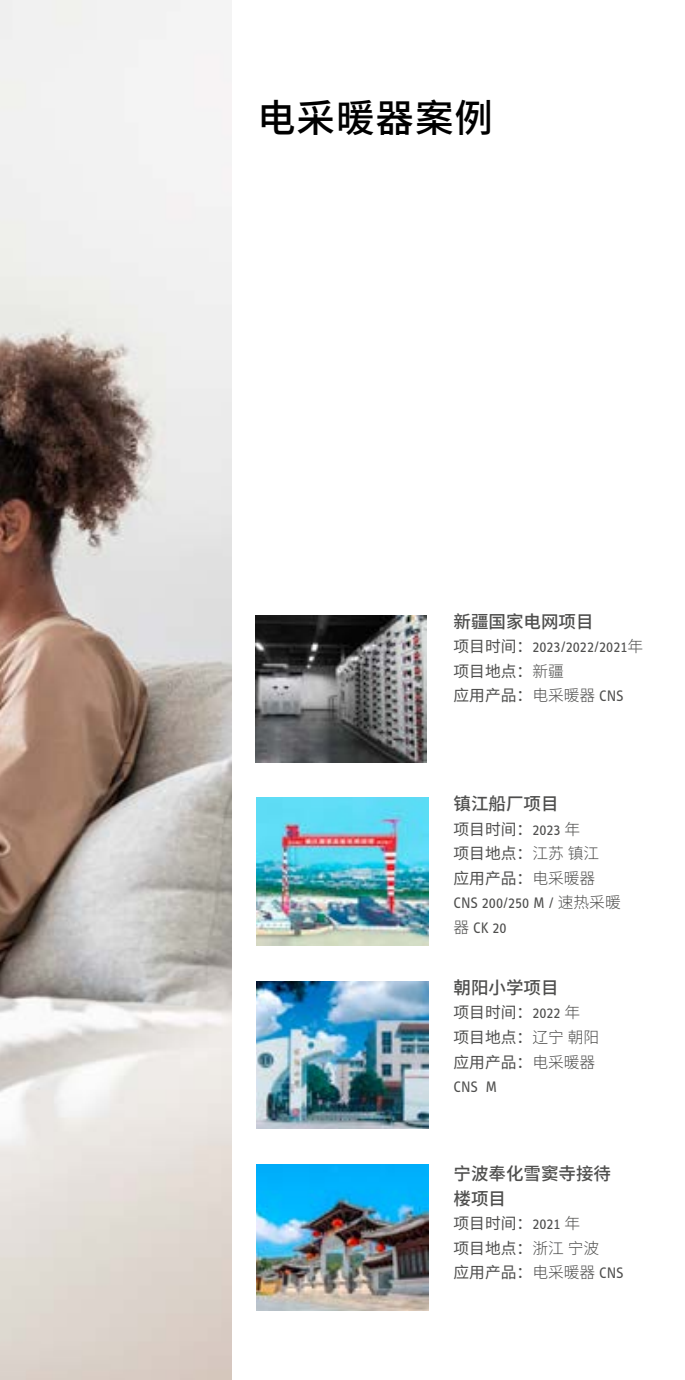
<style>
.page{position:relative;width:685px;height:1380px;background:#fff}
.page>*{position:absolute;margin:0;border:0;box-sizing:border-box;transform-origin:0 0}
.t1{font:500 38.5px "Source Han Sans CN";letter-spacing:.025em;color:#000}
.t2{font:500 17.5px/24.5px "Source Han Sans CN";color:#4e4e4d}
.t3{font:15.75px/24.5px "Source Han Sans CN";color:#4e4e4d}
.t4{font:15.75px/24.5px "STE Info Text";color:#4e4e4d}
.s1{font-family:"Source Han Sans CN"}
.s2{font-family:"Source Han Sans CN";font-weight:300}
.s3{font-weight:300}
.s4{font-family:"STE Info Text"}
</style>
<div class="page">
<img style="left:0;top:0;width:231px;height:1379px">
<img style="left:256px;top:615px;width:170px;height:147px">
<img style="left:256px;top:797px;width:172px;height:147px">
<img style="left:256px;top:981px;width:172px;height:147px">
<img style="left:256px;top:1164px;width:172px;height:145px">
<h1 class="t1" style="left:257px;top:96px;width:237px">电采暖器案例</h1>
<p class="t2" style="left:453px;top:609px;width:141px">新疆国家电网项目</p>
<p class="t4" style="left:453px;top:634px;width:191px"><span class="s1">项目时间：</span>2023/2022/2021<span class="s2">年</span></p>
<p class="t3" style="left:453px;top:658px;width:172px">项目地点：<span class="s3">新疆<br></span>应用产品：<span class="s3">电采暖器</span> <span class="s4">CNS</span></p>
<p class="t2" style="left:453px;top:791px;width:106px">镇江船厂项目</p>
<p class="t3" style="left:453px;top:816px;width:147px">项目时间：<span class="s4">2023</span> <span class="s3">年</span>项目地点：<span class="s3">江苏镇江</span>应用产品：<span class="s3">电采暖器</span></p>
<p class="t4" style="left:453px;top:890px;width:169px">CNS 200/250 M / <span class="s2">速热采暖器</span> CK 20</p>
<p class="t2" style="left:453px;top:975px;width:106px">朝阳小学项目</p>
<p class="t3" style="left:453px;top:1000px;width:147px">项目时间：<span class="s4">2022</span> <span class="s3">年</span>项目地点：<span class="s3">辽宁朝阳</span>应用产品：<span class="s3">电采暖器</span></p>
<p class="t4" style="left:453px;top:1074px;width:45px">CNS M</p>
<p class="t2" style="left:453px;top:1161px;width:159px">宁波奉化雪窦寺接待楼项目</p>
<p class="t3" style="left:453px;top:1211px;width:172px">项目时间：<span class="s4">2021</span> <span class="s3">年<br></span>项目地点：<span class="s3">浙江宁波<br></span>应用产品：<span class="s3">电采暖器</span> <span class="s4">CNS</span></p>
</div>
